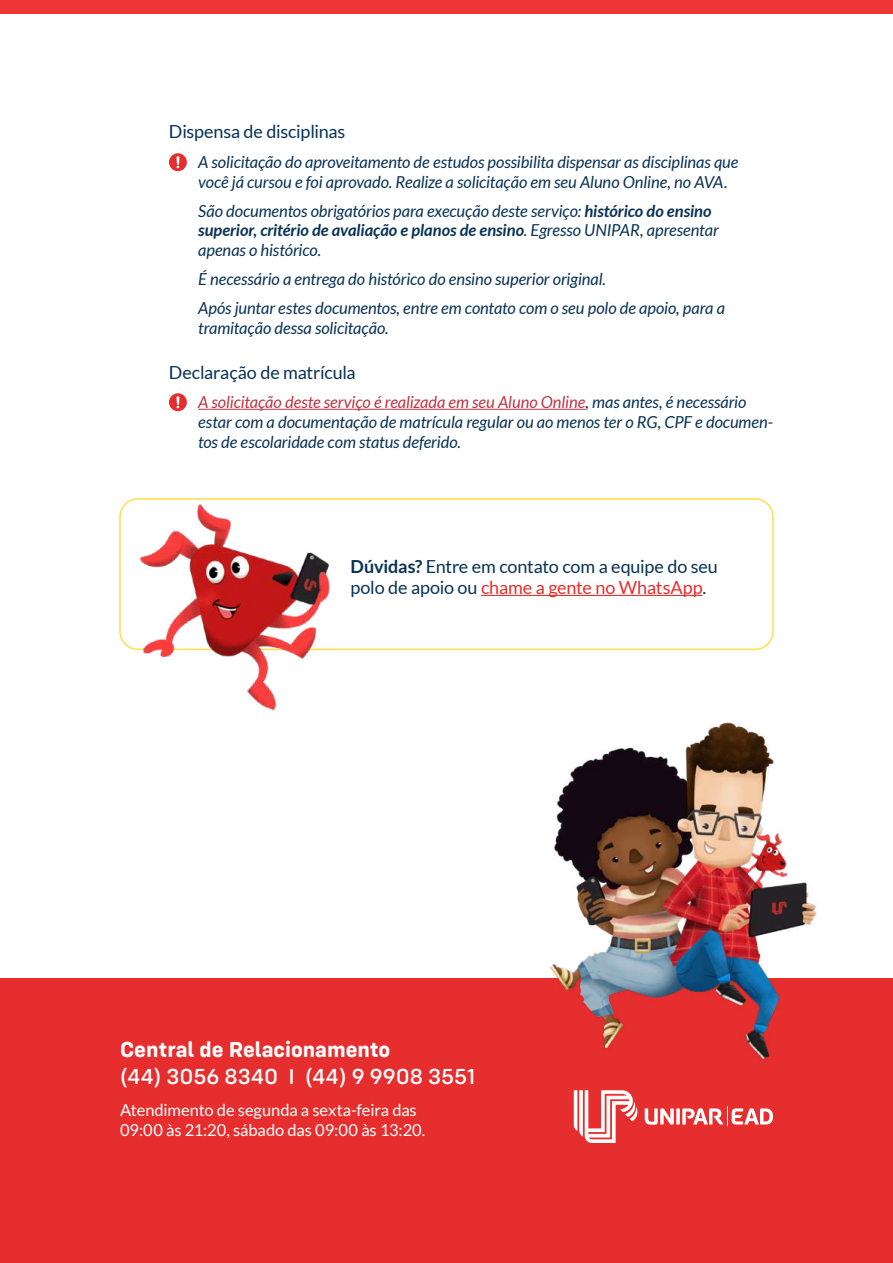
<style>
.page{position:relative;width:893px;height:1263px;background:#fff}
.page>*{position:absolute;margin:0;border:0;box-sizing:border-box;transform-origin:0 0}
.t1{font:500 22.5px "Config Rounded";color:#fff}
.t2{font:700 22.5px "Config Rounded";color:#fff}
.t3{font:18px/21.6px "Lato";letter-spacing:-.01em;color:#083255}
.t4{font:italic 16.5px/19.8px "Lato";letter-spacing:-.005em;color:#083255}
.t5{font:16.5px/19.8px "Lato";letter-spacing:-.005em;color:#fff}
.s1{font-weight:700}
.s2{color:#bf3342}
.s3{color:#e52e2d}
</style>
<div class="page">
<hr style="left:198px;top:409px;width:387px;height:1px;background:#bf3342">
<div style="left:169px;top:153px;width:18px;height:18px;background:#e52e2d;border-radius:50%"></div>
<svg style="left:176px;top:156px;width:3px;height:12px"></svg>
<div style="left:169px;top:393px;width:18px;height:18px;background:#e52e2d;border-radius:50%"></div>
<svg style="left:176px;top:396px;width:3px;height:12px"></svg>
<hr style="left:481px;top:595px;width:221px;height:1px;background:#e52e2d">
<div style="left:0;top:978px;width:893px;height:285px;background:#e52e2d"></div>
<img style="left:550px;top:722px;width:268px;height:338px">
<svg style="left:574px;top:1090px;width:63px;height:53px"></svg>
<svg style="left:645px;top:1106px;width:128px;height:20px"></svg>
<div style="left:119px;top:498px;width:655px;height:152px;border:2px solid #ffe049;border-radius:18px"></div>
<img style="left:132px;top:498px;width:203px;height:213px">
<div style="left:0;top:0;width:893px;height:13px;background:#ee3536"></div>
<p class="t3" style="left:169px;top:120px;width:178px">Dispensa de disciplinas</p>
<p class="t4" style="left:198px;top:153px;width:542px">A solicitação do aproveitamento de estudos possibilita dispensar as disciplinas que você já cursou e foi aprovado. Realize a solicitação em seu Aluno Online, no AVA.</p>
<p class="t4" style="left:198px;top:201px;width:522px">São documentos obrigatórios para execução deste serviço: <span class="s1">histórico do ensino superior, critério de avaliação e planos de ensino</span>. Egresso UNIPAR, apresentar apenas o histórico.</p>
<p class="t4" style="left:198px;top:265px;width:528px;line-height:28.8px">É necessário a entrega do histórico do ensino superior original.<br>Após juntar estes documentos, entre em contato com o seu polo de apoio, para a</p>
<p class="t4" style="left:198px;top:318px;width:192px">tramitação dessa solicitação.</p>
<p class="t3" style="left:169px;top:362px;width:188px">Declaração de matrícula</p>
<p class="t4" style="left:198px;top:393px;width:576px"><span class="s2">A solicitação deste serviço é realizada em seu Aluno Online</span>, mas antes, é necessário estar com a documentação de matrícula regular ou ao menos ter o RG, CPF e documen&shy;tos de escolaridade com status deferido.</p>
<p class="t3" style="left:350px;top:555px;width:369px"><span class="s1">Dúvidas?</span> Entre em contato com a equipe do seu polo de apoio ou <span class="s3">chame a gente no WhatsApp</span>.</p>
<h1 class="t2" style="left:120px;top:1036px;width:272px">Central de Relacionamento</h1>
<h1 class="t1" style="left:120px;top:1063px;width:357px">(44) 3056 8340 I (44) 9 9908 3551</h1>
<p class="t5" style="left:120px;top:1100px;width:307px">Atendimento de segunda a sexta-feira das<br>09:00 às 21:20, sábado das 09:00 às 13:20.</p>
</div>
